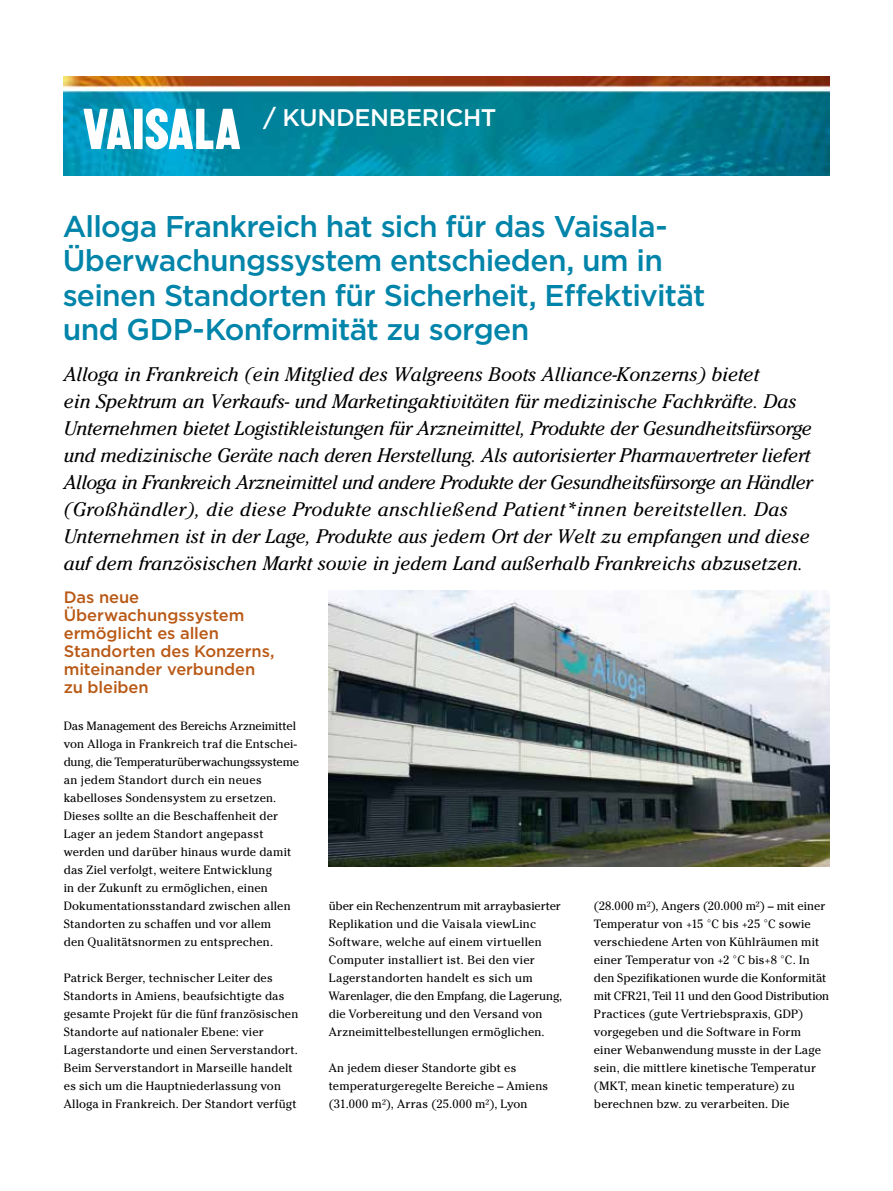
<style>
.page{position:relative;width:893px;height:1191px;background:#fff}
.page>*{position:absolute;margin:0;border:0;box-sizing:border-box;transform-origin:0 0}
.t1{font:500 30px/34.5px "Gotham";letter-spacing:-.025em;color:#0084a9}
.t2{font:500 24px "Gotham";letter-spacing:-.015em;color:#fff}
.t3{font:italic 19.5px/27px "Cheltenham Std";color:#000}
.t4{font:500 16.5px/18px "Gotham";letter-spacing:-.005em;color:#b95915}
.t5{font:12px/18px "Cheltenham Std";letter-spacing:.01em;color:#000}
</style>
<div class="page">
<img style="left:64px;top:77px;width:765px;height:99px">
<svg style="left:83px;top:109px;width:48px;height:40px"></svg>
<div style="left:134px;top:109px;width:9px;height:40px;background:#fff"></div>
<svg style="left:146px;top:108px;width:94px;height:41px"></svg>
<img style="left:329px;top:590px;width:500px;height:276px">
<h2 class="t2" style="left:264px;top:101px;width:234px">/ KUNDENBERICHT</h2>
<h1 class="t1" style="left:63px;top:208px;width:644px">Alloga Frankreich hat sich für das Vaisala-Überwachungssystem entschieden, um in seinen Standorten für Sicherheit, Effektivität und GDP-Konformität zu sorgen</h1>
<p class="t3" style="left:64px;top:360px;width:750px">Alloga in Frankreich (ein Mitglied des Walgreens Boots Alliance-Konzerns) bietet<br>ein Spektrum an Verkaufs- und Marketingaktivitäten für medizinische Fachkräfte. Das Unternehmen bietet Logistikleistungen für Arzneimittel, Produkte der Gesundheitsfürsorge und medizinische Geräte nach deren Herstellung. Als autorisierter Pharmavertreter liefert Alloga in Frankreich Arzneimittel und andere Produkte der Gesundheitsfürsorge an Händler (Großhändler), die diese Produkte anschließend Patient*innen bereitstellen. Das Unternehmen ist in der Lage, Produkte aus jedem Ort der Welt zu empfangen und diese auf dem französischen Markt sowie in jedem Land außerhalb Frankreichs abzusetzen.</p>
<h3 class="t4" style="left:64px;top:588px;width:212px">Das neue<br>Überwachungssystem ermöglicht es allen<br>Standorten des Konzerns, miteinander verbunden zu bleiben</h3>
<p class="t5" style="left:64px;top:717px;width:237px">Das Management des Bereichs Arzneimittel von Alloga in Frankreich traf die Entschei&shy;dung, die Temperaturüberwachungssysteme an jedem Standort durch ein neues kabelloses Sondensystem zu ersetzen.<br>Dieses sollte an die Beschaffenheit der Lager an jedem Standort angepasst werden und darüber hinaus wurde damit das Ziel verfolgt, weitere Entwicklung<br>in der Zukunft zu ermöglichen, einen Dokumentationsstandard zwischen allen Standorten zu schaffen und vor allem<br>den Qualitätsnormen zu entsprechen.</p>
<p class="t5" style="left:64px;top:969px;width:236px">Patrick Berger, technischer Leiter des Standorts in Amiens, beaufsichtigte das gesamte Projekt für die fünf französischen Standorte auf nationaler Ebene: vier Lagerstandorte und einen Serverstandort.<br>Beim Serverstandort in Marseille handelt es sich um die Hauptniederlassung von Alloga in Frankreich. Der Standort verfügt</p>
<p class="t5" style="left:329px;top:897px;width:235px">über ein Rechenzentrum mit arraybasierter Replikation und die Vaisala viewLinc Software, welche auf einem virtuellen Computer installiert ist. Bei den vier Lagerstandorten handelt es sich um Warenlager, die den Empfang, die Lagerung, die Vorbereitung und den Versand von Arzneimittelbestellungen ermöglichen.</p>
<p class="t5" style="left:329px;top:1059px;width:221px">An jedem dieser Standorte gibt es temperaturgeregelte Bereiche – Amiens (31.000 m²), Arras (25.000 m²), Lyon</p>
<p class="t5" style="left:594px;top:897px;width:237px">(28.000 m²), Angers (20.000 m²) – mit einer Temperatur von +15 °C bis +25 °C sowie verschiedene Arten von Kühlräumen mit einer Temperatur von +2 °C bis+8 °C. In den Spezifikationen wurde die Konformität mit CFR21, Teil 11 und den Good Distribution Practices (gute Vertriebspraxis, GDP) vorgegeben und die Software in Form einer Webanwendung musste in der Lage sein, die mittlere kinetische Temperatur (MKT, mean kinetic temperature) zu berechnen bzw. zu verarbeiten. Die</p>
</div>
